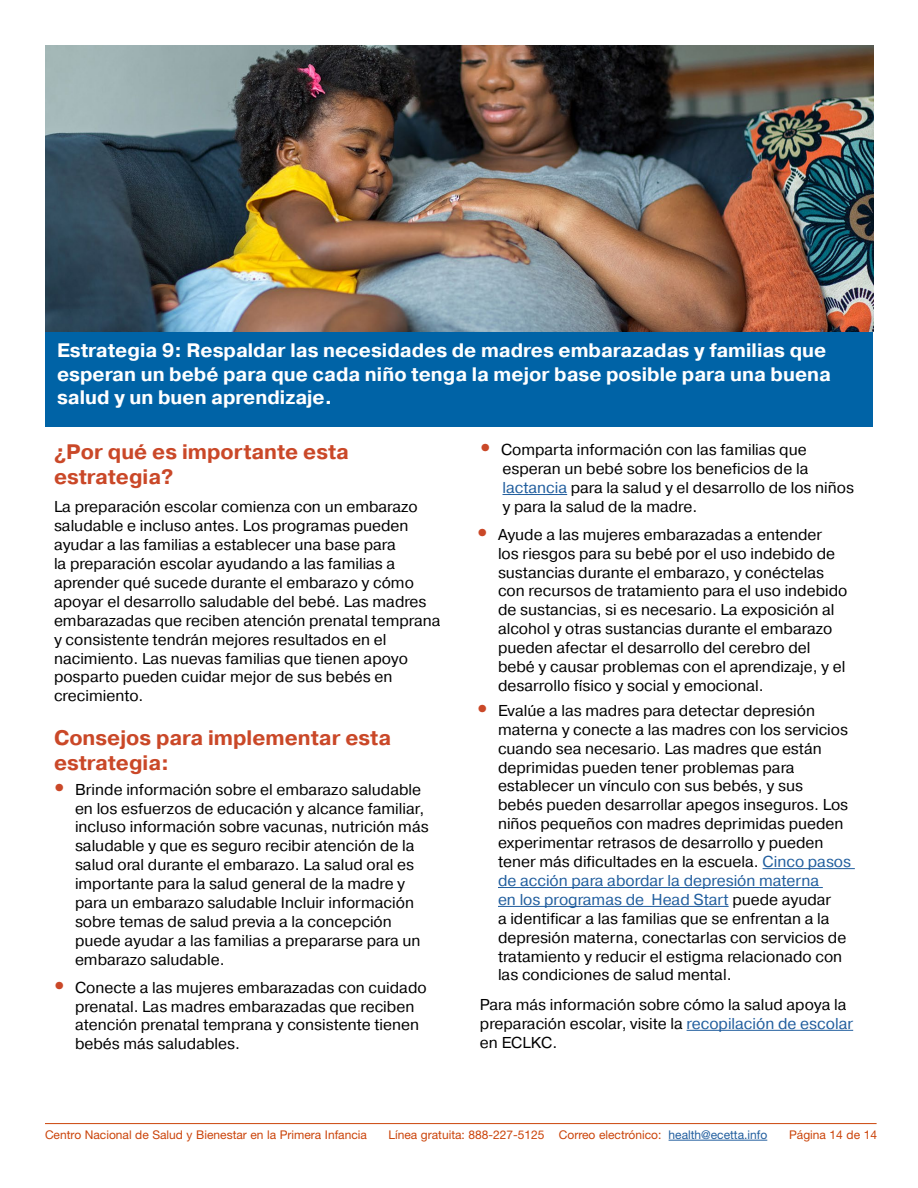
<style>
.page{position:relative;width:918px;height:1188px;background:#fff}
.page>*{position:absolute;margin:0;border:0;box-sizing:border-box;transform-origin:0 0}
.t1{font:700 21px/25.2px "Pragmatica";color:#ca4828}
.t2{font:700 19.5px/23.4px "Pragmatica";color:#fff}
.t3{font:15.75px/18.9px "Pragmatica";color:#000}
.t4{font:12px "Helvetica Neue LT Std";color:#cb440a}
.s1{font-family:"Helvetica Neue LT Std";font-weight:500;font-size:21px;color:#ca4828}
.s2{color:#215e9e}
</style>
<div class="page">
<div style="left:45px;top:324px;width:828px;height:102px;background:#0063a6"></div>
<hr style="left:45px;top:1123px;width:832px;height:1px;background:#cb440a">
<hr style="left:669px;top:1140px;width:98px;height:1px;background:#215e9e">
<hr style="left:502px;top:494px;width:65px;height:1px;background:#215e9e">
<hr style="left:763px;top:868px;width:92px;height:1px;background:#215e9e">
<hr style="left:498px;top:887px;width:325px;height:1px;background:#215e9e">
<hr style="left:498px;top:906px;width:231px;height:1px;background:#215e9e">
<hr style="left:687px;top:1030px;width:166px;height:1px;background:#215e9e">
<img style="left:45px;top:45px;width:828px;height:286px">
<h1 class="t2" style="left:57px;top:339px;width:776px">Estrategia 9: Respaldar las necesidades de madres embarazadas y familias que esperan un bebé para que cada niño tenga la mejor base posible para una buena salud y un buen aprendizaje.</h1>
<h2 class="t1" style="left:54px;top:440px;width:296px">¿Por qué es importante esta estrategia?</h2>
<p class="t3" style="left:54px;top:498px;width:388px">La preparación escolar comienza con un embarazo saludable e incluso antes. Los programas pueden ayudar a las familias a establecer una base para<br>la preparación escolar ayudando a las familias a aprender qué sucede durante el embarazo y cómo apoyar el desarrollo saludable del bebé. Las madres embarazadas que reciben atención prenatal temprana y consistente tendrán mejores resultados en el nacimiento. Las nuevas familias que tienen apoyo posparto pueden cuidar mejor de sus bebés en crecimiento.</p>
<h2 class="t1" style="left:54px;top:725px;width:339px">Consejos para implementar esta estrategia:</h2>
<p class="t3" style="left:75px;top:780px;width:355px;text-indent:-21px"><span class="s1">•</span> Brinde información sobre el embarazo saludable en los esfuerzos de educación y alcance familiar, incluso información sobre vacunas, nutrición más saludable y que es seguro recibir atención de la salud oral durante el embarazo. La salud oral es importante para la salud general de la madre y para un embarazo saludable Incluir información sobre temas de salud previa a la concepción puede ayudar a las familias a prepararse para un embarazo saludable.</p>
<p class="t3" style="left:75px;top:978px;width:353px;text-indent:-21px"><span class="s1">•</span> Conecte a las mujeres embarazadas con cuidado prenatal. Las madres embarazadas que reciben atención prenatal temprana y consistente tienen bebés más saludables.</p>
<p class="t3" style="left:502px;top:441px;width:353px;text-indent:-22px"><span class="s1">•</span> Comparta información con las familias que esperan un bebé sobre los beneficios de la <span class="s2">lactancia</span> para la salud y el desarrollo de los niños y para la salud de la madre.</p>
<p class="t3" style="left:498px;top:525px;width:351px;text-indent:-21px"><span class="s1">•</span> Ayude a las mujeres embarazadas a entender<br>los riesgos para su bebé por el uso indebido de sustancias durante el embarazo, y conéctelas con recursos de tratamiento para el uso indebido de sustancias, si es necesario. La exposición al alcohol y otras sustancias durante el embarazo pueden afectar el desarrollo del cerebro del bebé y causar problemas con el aprendizaje, y el desarrollo físico y social y emocional.</p>
<p class="t3" style="left:498px;top:701px;width:355px;text-indent:-21px"><span class="s1">•</span> Evalúe a las madres para detectar depresión materna y conecte a las madres con los servicios cuando sea necesario. Las madres que están deprimidas pueden tener problemas para establecer un vínculo con sus bebés, y sus bebés pueden desarrollar apegos inseguros. Los niños pequeños con madres deprimidas pueden experimentar retrasos de desarrollo y pueden tener más dificultades en la escuela. <span class="s2">Cinco pasos de acción para abordar la depresión materna<br>en los programas de Head Start</span> puede ayudar<br>a identificar a las familias que se enfrentan a la depresión materna, conectarlas con servicios de tratamiento y reducir el estigma relacionado con las condiciones de salud mental.</p>
<p class="t3" style="left:480px;top:995px;width:375px">Para más información sobre cómo la salud apoya la preparación escolar, visite la <span class="s2">recopilación de escolar </span>en ECLKC.</p>
<p class="t4" style="left:45px;top:1128px;width:323px">Centro Nacional de Salud y Bienestar en la Primera Infancia</p>
<p class="t4" style="left:388px;top:1128px;width:380px">Línea gratuita: 888-227-5125 Correo electrónico: <span class="s2">health@ecetta.info</span></p>
<p class="t4" style="left:789px;top:1128px;width:89px">Página 14 de 14</p>
</div>
